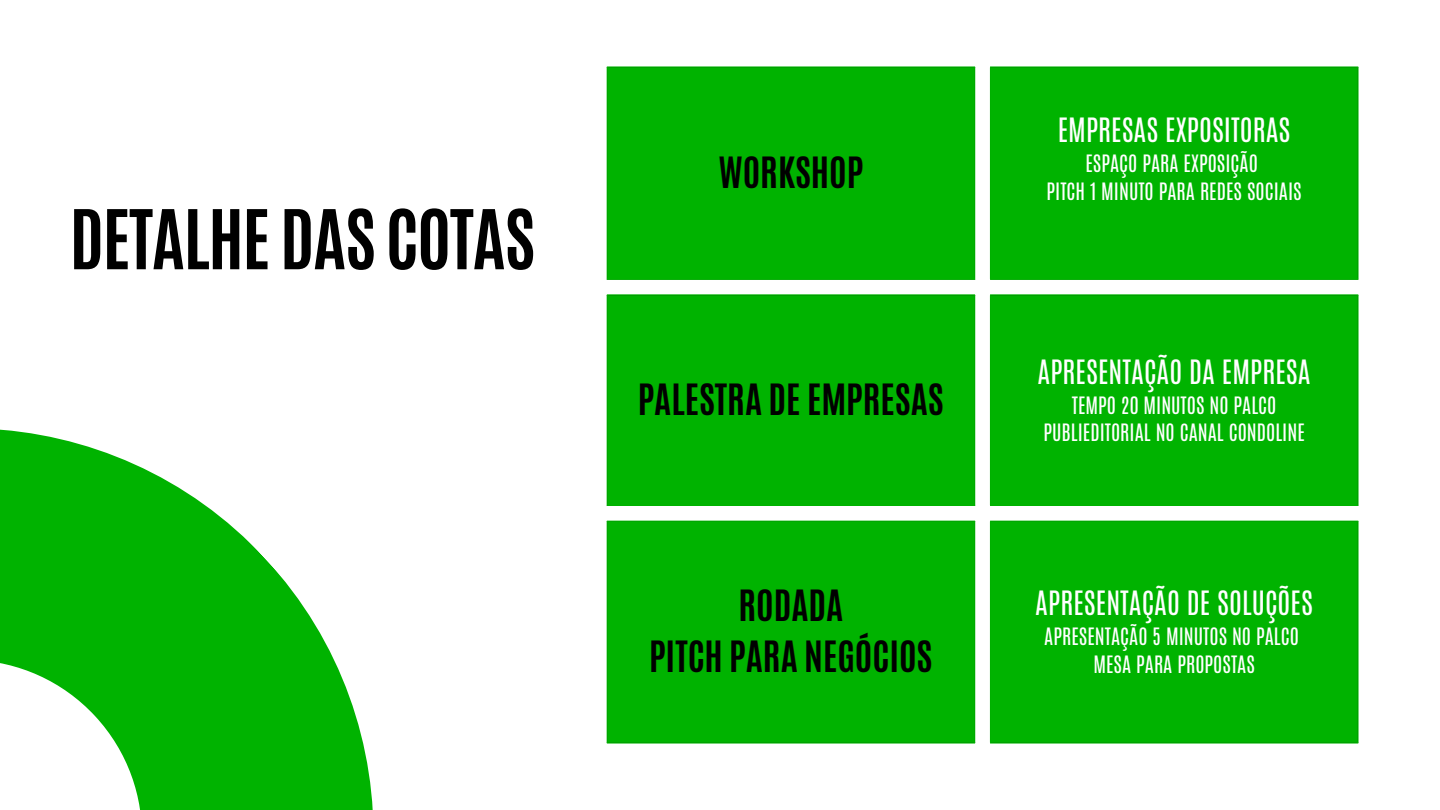
<style>
.page{position:relative;width:1440px;height:810px;background:#fff}
.page>*{position:absolute;margin:0;border:0;box-sizing:border-box;transform-origin:0 0}
.t1{font:700 70px "Antonio";letter-spacing:-.02em;color:#000}
.t2{font:700 36px "Antonio";color:#000}
.t3{font:28px "Antonio";color:#fff}
.t4{font:20px "Antonio";color:#fff}
</style>
<div class="page">
<svg style="left:0;top:429px;width:373px;height:381px;fill:#00b300"></svg>
<div style="left:607px;top:67px;width:751px;height:676px;background:#00b300"></div>
<hr style="left:607px;top:68px;width:1px;height:211px;background:#00b300">
<hr style="left:974px;top:68px;width:1px;height:211px;background:#00b300">
<hr style="left:607px;top:67px;width:368px;height:1px;background:#00b300">
<hr style="left:607px;top:279px;width:368px;height:1px;background:#00b300">
<hr style="left:990px;top:68px;width:1px;height:211px;background:#00b300">
<hr style="left:1357px;top:68px;width:1px;height:211px;background:#00b300">
<hr style="left:990px;top:67px;width:368px;height:1px;background:#00b300">
<hr style="left:990px;top:279px;width:368px;height:1px;background:#00b300">
<hr style="left:607px;top:295px;width:1px;height:210px;background:#00b300">
<hr style="left:974px;top:295px;width:1px;height:210px;background:#00b300">
<hr style="left:607px;top:295px;width:368px;height:1px;background:#00b300">
<hr style="left:607px;top:505px;width:368px;height:1px;background:#00b300">
<hr style="left:990px;top:295px;width:1px;height:210px;background:#00b300">
<hr style="left:1357px;top:295px;width:1px;height:210px;background:#00b300">
<hr style="left:990px;top:295px;width:368px;height:1px;background:#00b300">
<hr style="left:990px;top:505px;width:368px;height:1px;background:#00b300">
<hr style="left:607px;top:522px;width:1px;height:220px;background:#00b300">
<hr style="left:974px;top:522px;width:1px;height:220px;background:#00b300">
<hr style="left:607px;top:521px;width:368px;height:1px;background:#00b300">
<hr style="left:607px;top:742px;width:368px;height:1px;background:#00b300">
<hr style="left:990px;top:522px;width:1px;height:220px;background:#00b300">
<hr style="left:1357px;top:522px;width:1px;height:220px;background:#00b300">
<hr style="left:990px;top:521px;width:368px;height:1px;background:#00b300">
<hr style="left:990px;top:742px;width:368px;height:1px;background:#00b300">
<p class="t1" style="left:70px;top:189px;width:467px">DETALHE DAS COTAS</p>
<h1 class="t2" style="left:718px;top:146px;width:146px">WORKSHOP</h1>
<p class="t2" style="left:638px;top:374px;width:308px">PALESTRA DE EMPRESAS</p>
<p class="t2" style="left:738px;top:580px;width:106px">RODADA</p>
<p class="t2" style="left:649px;top:630px;width:285px">PITCH PARA NEGÓCIOS</p>
<p class="t3" style="left:1058px;top:110px;width:234px">EMPRESAS EXPOSITORAS</p>
<p class="t4" style="left:1085px;top:149px;width:174px">ESPAÇO PARA EXPOSIÇÃO</p>
<p class="t4" style="left:1047px;top:177px;width:257px">PITCH 1 MINUTO PARA REDES SOCIAIS</p>
<p class="t3" style="left:1038px;top:352px;width:275px">APRESENTAÇÃO DA EMPRESA</p>
<p class="t4" style="left:1072px;top:391px;width:206px">TEMPO 20 MINUTOS NO PALCO</p>
<p class="t4" style="left:1043px;top:418px;width:263px">PUBLIEDITORIAL NO CANAL CONDOLINE</p>
<p class="t3" style="left:1035px;top:583px;width:279px">APRESENTAÇÃO DE SOLUÇÕES</p>
<p class="t4" style="left:1044px;top:622px;width:256px">APRESENTAÇÃO 5 MINUTOS NO PALCO</p>
<p class="t4" style="left:1093px;top:650px;width:163px">MESA PARA PROPOSTAS</p>
</div>
